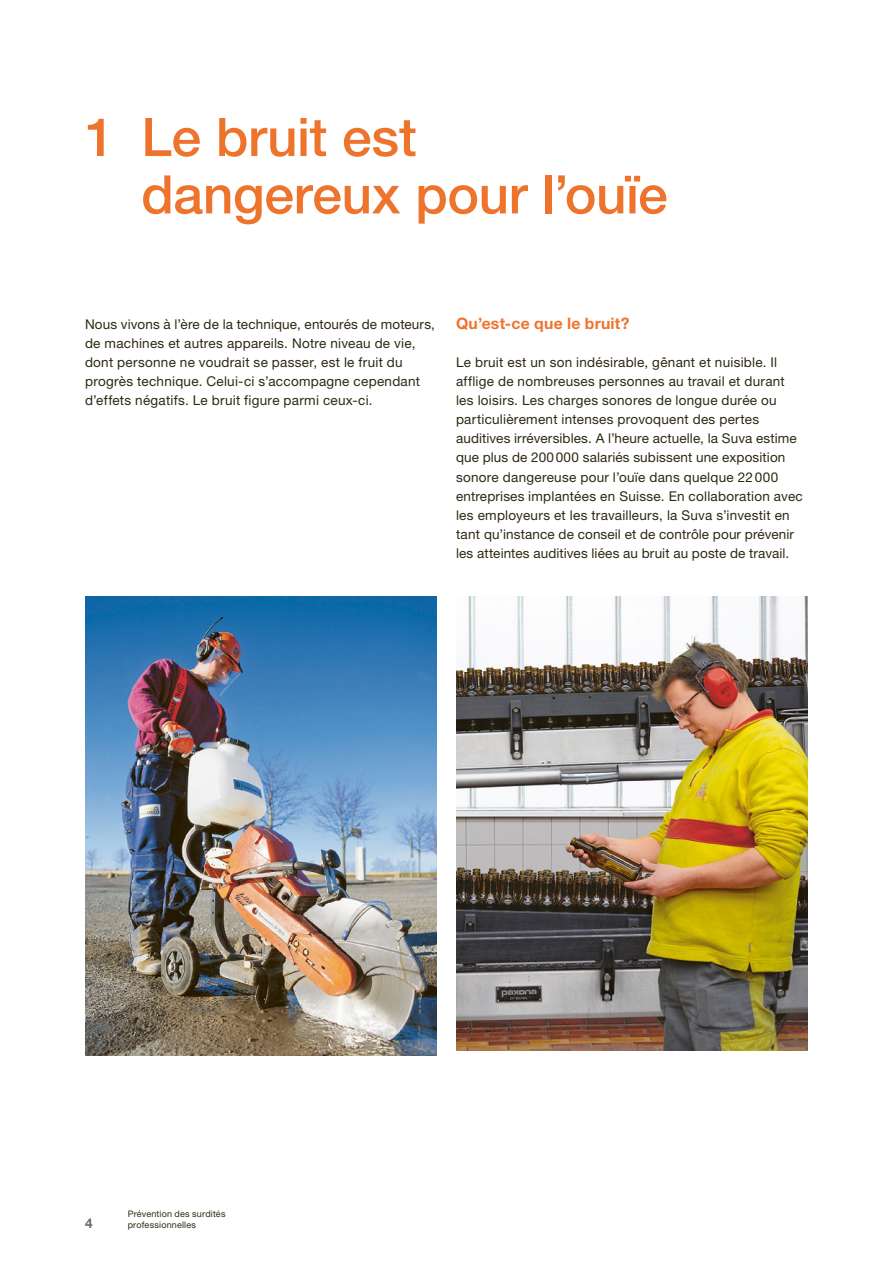
<style>
.page{position:relative;width:893px;height:1263px;background:#fff}
.page>*{position:absolute;margin:0;border:0;box-sizing:border-box;transform-origin:0 0}
.t1{font:500 53.25px/57.4px "Helvetica Neue LT Std";letter-spacing:-.005em;color:#ee742d}
.t2{font:700 15.75px "Helvetica Neue LT Std";letter-spacing:.015em;color:#ee742d}
.t3{font:13.5px/19.2px "Helvetica Neue LT Std";letter-spacing:.015em;color:#2f2912}
.t4{font:700 13.5px "Helvetica Neue LT Std";color:#6d6a63}
.t5{font:9px/10.6px "Helvetica Neue LT Std";letter-spacing:.02em;color:#2f2912}
</style>
<div class="page">
<img style="left:85px;top:596px;width:352px;height:460px">
<img style="left:456px;top:596px;width:352px;height:454px">
<h1 class="t1" style="left:141px;top:108px;width:528px;text-indent:-56px">1 Le bruit est dangereux pour l’ouïe</h1>
<p class="t3" style="left:85px;top:314px;width:351px">Nous vivons à l’ère de la technique, entourés de moteurs, de machines et autres appareils. Notre niveau de vie, dont personne ne voudrait se passer, est le fruit du progrès technique. Celui-ci s’accompagne cependant d’effets négatifs. Le bruit figure parmi ceux-ci.</p>
<p class="t2" style="left:456px;top:313px;width:175px">Qu’est-ce que le bruit?</p>
<p class="t3" style="left:456px;top:352px;width:348px">Le bruit est un son indésirable, gênant et nuisible. Il afflige de nombreuses personnes au travail et durant les loisirs. Les charges sonores de longue durée ou particulièrement intenses provoquent des pertes auditives irréversibles. A l’heure actuelle, la Suva estime que plus de 200000 salariés subissent une exposition sonore dangereuse pour l’ouïe dans quelque 22 000 entreprises implantées en Suisse. En collaboration avec les employeurs et les travailleurs, la Suva s’investit en tant qu’instance de conseil et de contrôle pour prévenir les atteintes auditives liées au bruit au poste de travail.</p>
<p class="t4" style="left:85px;top:1215px;width:9px">4</p>
<p class="t5" style="left:128px;top:1208px;width:99px">Prévention des surdités professionnelles</p>
</div>
